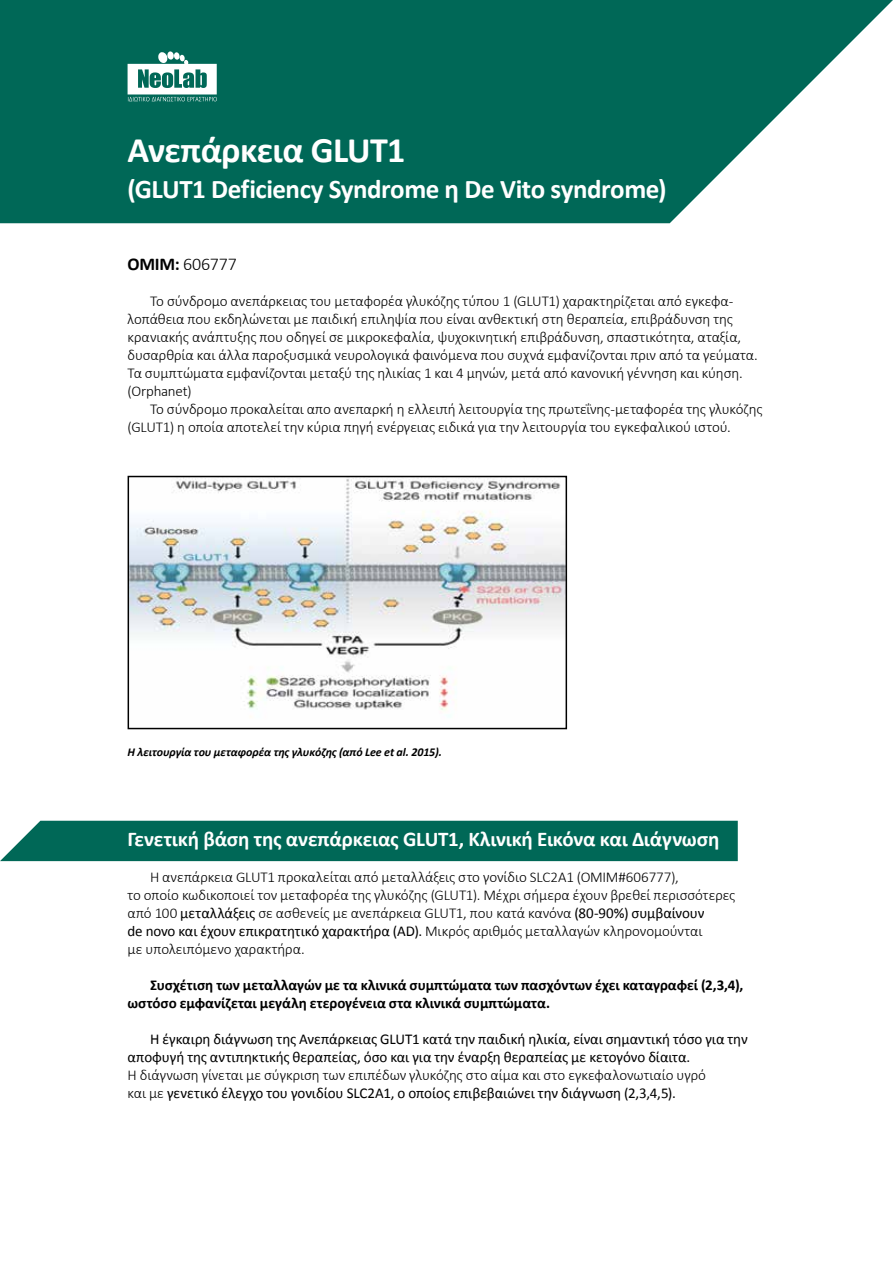
<style>
.page{position:relative;width:893px;height:1263px;background:#fff}
.page>*{position:absolute;margin:0;border:0;box-sizing:border-box;transform-origin:0 0}
.t1{font:700 36px "Calibri";letter-spacing:-.015em;color:#fff}
.t2{font:700 27px "Calibri";letter-spacing:-.02em;color:#fff}
.t3{font:700 21px "Calibri";letter-spacing:-.01em;color:#fff}
.t4{font:300 18px "Calibri";letter-spacing:-.01em;color:#000}
.t5{font:300 15px/18px "Calibri";letter-spacing:-.005em;color:#000}
.t6{font:15px/18px "Calibri";letter-spacing:-.005em;color:#000}
.t7{font:700 15px/18px "Calibri";letter-spacing:-.005em;color:#000}
.t8{font:italic 700 12px "Calibri";letter-spacing:-.005em;color:#000}
.s1{font-weight:700}
.s2{font-weight:400}
</style>
<div class="page">
<div style="left:0;top:821px;width:738px;height:40px;background:#006857"></div>
<svg style="left:0;top:0;width:893px;height:223px;background:#207b6c"></svg>
<img style="left:131px;top:479px;width:433px;height:238px">
<div style="left:128px;top:476px;width:439px;height:253px;border:2px solid #000"></div>
<svg style="left:122px;top:43px;width:100px;height:66px"></svg>
<h1 class="t1" style="left:128px;top:127px;width:279px">Ανεπάρκεια GLUT1</h1>
<h2 class="t2" style="left:128px;top:172px;width:540px">(GLUT1 Deficiency Syndrome η De Vito syndrome)</h2>
<p class="t4" style="left:128px;top:253px;width:111px"><span class="s1">OMIM:</span> 606777</p>
<p class="t5" style="left:128px;top:291px;width:632px;text-indent:22px">Το σύνδρομο ανεπάρκειας του μεταφορέα γλυκόζης τύπου 1 (GLUT1) χαρακτηρίζεται από εγκεφα&shy;λοπάθεια που εκδηλώνεται με παιδική επιληψία που είναι ανθεκτική στη θεραπεία, επιβράδυνση της κρανιακής ανάπτυξης που οδηγεί σε μικροκεφαλία, ψυχοκινητική επιβράδυνση, σπαστικότητα, αταξία, δυσαρθρία και άλλα παροξυσμικά νευρολογικά φαινόμενα που συχνά εμφανίζονται πριν από τα γεύματα.<br>Τα συμπτώματα εμφανίζονται μεταξύ της ηλικίας 1 και 4 μηνών, μετά από κανονική γέννηση και κύηση. (Οrphanet)</p>
<p class="t5" style="left:128px;top:399px;width:636px;text-indent:22px">To σύνδρομο προκαλείται απο ανεπαρκή η ελλειπή λειτουργία της πρωτεΐνης-μεταφορέα της γλυκόζης (GLUT1) η οποία αποτελεί την κύρια πηγή ενέργειας ειδικά για την λειτουργία του εγκεφαλικού ιστού.</p>
<p class="t8" style="left:128px;top:744px;width:316px">Η λειτουργία του μεταφορέα της γλυκόζης (από Lee et al. 2015).</p>
<h3 class="t3" style="left:128px;top:826px;width:593px">Γενετική βάση της ανεπάρκειας GLUT1, Κλινική Εικόνα και Διάγνωση</h3>
<p class="t5" style="left:128px;top:867px;width:609px;text-indent:22px">Η ανεπάρκεια GLUT1 προκαλείται από μεταλλάξεις στο γονίδιο SLC2A1 (ΟΜΙΜ#606777),<br>το οποίο κωδικοποιεί τον μεταφορέα της γλυκόζης (GLUT1). Μέχρι σήμερα έχουν βρεθεί περισσότερες από 100 <span class="s2">μεταλλάξεις</span> σε ασθενείς με ανεπάρκεια GLUT1, που κατά κανόνα <span class="s2">(80-90%) συμβαίνουν<br>de novo και έχουν επικρατητικό χαρακτήρα (AD).</span> Μικρός αριθμός μεταλλαγών κληρονομούνται<br>με υπολειπόμενο χαρακτήρα.</p>
<p class="t7" style="left:128px;top:976px;width:617px;text-indent:22px">Συσχέτιση των μεταλλαγών με τα κλινικά συμπτώματα των πασχόντων έχει καταγραφεί (2,3,4), ωστόσο εμφανίζεται μεγάλη ετερογένεια στα κλινικά συμπτώματα.</p>
<p class="t6" style="left:128px;top:1030px;width:622px;text-indent:22px">Η έγκαιρη διάγνωση της Aνεπάρκειας GLUT1 κατά την παιδική ηλικία, είναι σημαντική τόσο για την αποφυγή της αντιπηκτικής θεραπείας, όσο και για την έναρξη θεραπείας με κετογόνο δίαιτα.</p>
<p class="t5" style="left:128px;top:1065px;width:580px">Η διάγνωση γίνεται με σύγκριση των επιπέδων γλυκόζης στο αίμα και στο εγκεφαλονωτιαίο υγρό και με <span class="s2">γενετικό έλεγχο του γονιδίου SLC2A1, o οποίος επιβεβαιώνει την διάγνωση (2,3,4,5).</span></p>
</div>
